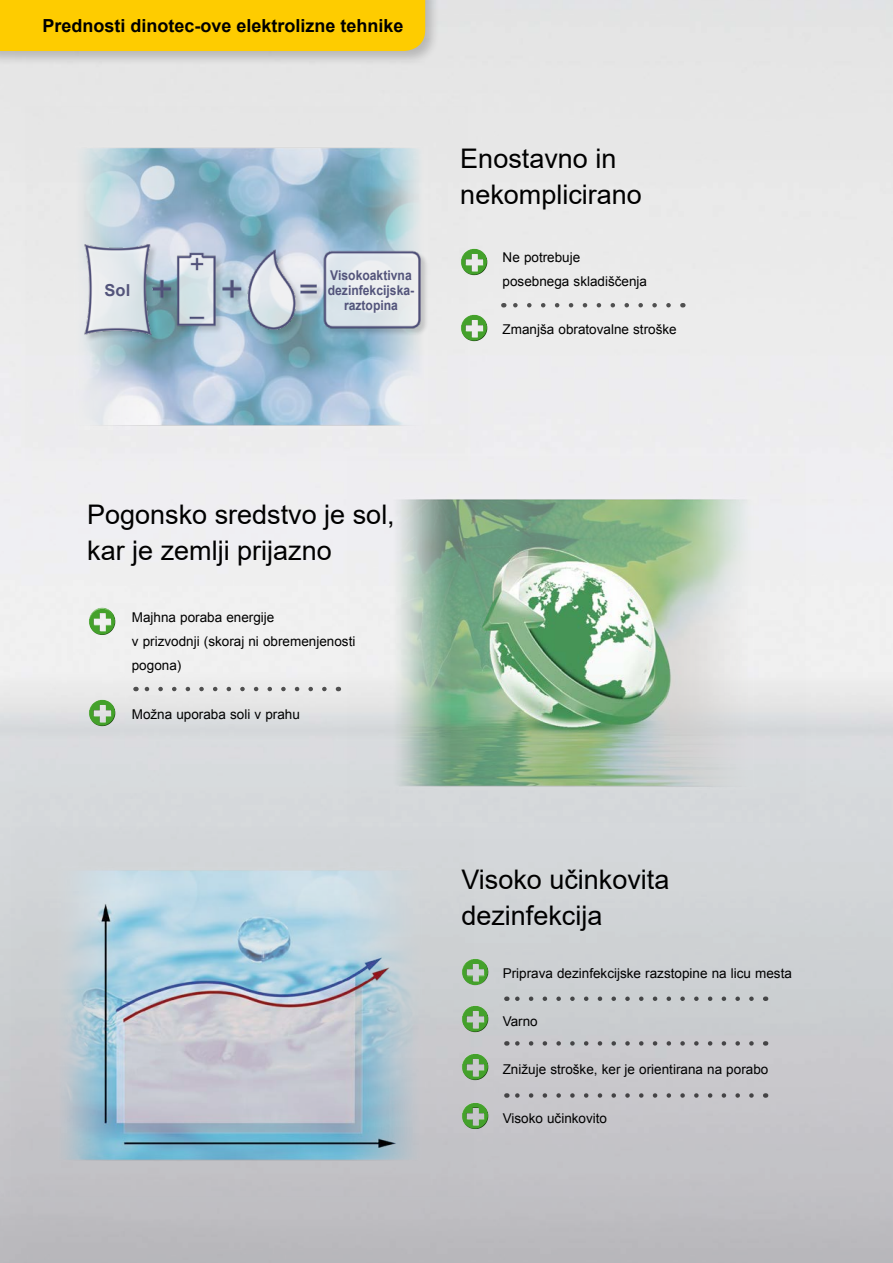
<style>
.page{position:relative;width:893px;height:1263px;background:#fff}
.page>*{position:absolute;margin:0;border:0;box-sizing:border-box;transform-origin:0 0}
.t1{font:27px/36px "Arial";color:#000}
.t2{font:700 18px "Arial";color:#000}
.t3{font:700 16.5px "Arial";color:#53547b}
.t4{font:13.5px/24px "Arial";color:#000}
.t5{font:700 13.5px/15px "Arial";color:#53547b;text-align:center;scale:.9 1}
</style>
<div class="page">
<img style="left:0;top:0;width:893px;height:1263px">
<div style="left:26px;top:106px;width:442px;height:354px;background:#e6e6e6"></div>
<img style="left:347px;top:456px;width:458px;height:367px">
<img style="left:11px;top:827px;width:462px;height:369px">
<img style="left:35px;top:147px;width:429px;height:322px">
<div style="left:0;top:0;width:441px;height:66px;background:#000;opacity:.2"></div>
<div style="left:0;top:0;width:425px;height:51px;background:#fecc00"></div>
<svg style="left:142px;top:687px;width:182px;height:4px"></svg>
<svg style="left:510px;top:303px;width:159px;height:4px"></svg>
<svg style="left:513px;top:996px;width:238px;height:5px"></svg>
<svg style="left:513px;top:1041px;width:238px;height:5px"></svg>
<svg style="left:513px;top:1093px;width:238px;height:5px"></svg>
<img style="left:458px;top:957px;width:32px;height:31px">
<div style="left:462px;top:959px;width:27px;height:23px;background:#fff;opacity:.75"></div>
<div style="left:462px;top:964px;width:27px;height:22px;background:#000;opacity:.75"></div>
<img style="left:458px;top:1003px;width:32px;height:32px">
<div style="left:462px;top:1005px;width:27px;height:24px;background:#fff;opacity:.75"></div>
<div style="left:462px;top:1011px;width:27px;height:21px;background:#000;opacity:.75"></div>
<img style="left:458px;top:1051px;width:32px;height:32px">
<div style="left:462px;top:1053px;width:27px;height:23px;background:#fff;opacity:.75"></div>
<div style="left:462px;top:1059px;width:27px;height:21px;background:#000;opacity:.75"></div>
<img style="left:458px;top:1100px;width:32px;height:32px">
<div style="left:462px;top:1102px;width:27px;height:23px;background:#fff;opacity:.75"></div>
<div style="left:462px;top:1108px;width:27px;height:21px;background:#000;opacity:.75"></div>
<img style="left:85px;top:606px;width:32px;height:32px">
<div style="left:88px;top:608px;width:27px;height:23px;background:#fff;opacity:.75"></div>
<div style="left:88px;top:613px;width:27px;height:22px;background:#000;opacity:.75"></div>
<img style="left:85px;top:697px;width:32px;height:32px">
<div style="left:88px;top:699px;width:27px;height:23px;background:#fff;opacity:.75"></div>
<div style="left:88px;top:705px;width:27px;height:21px;background:#000;opacity:.75"></div>
<img style="left:457px;top:247px;width:32px;height:31px">
<div style="left:460px;top:249px;width:27px;height:23px;background:#fff;opacity:.75"></div>
<div style="left:460px;top:254px;width:27px;height:22px;background:#000;opacity:.75"></div>
<img style="left:457px;top:313px;width:32px;height:31px">
<div style="left:460px;top:314px;width:27px;height:24px;background:#fff;opacity:.75"></div>
<div style="left:460px;top:320px;width:27px;height:21px;background:#000;opacity:.75"></div>
<h2 class="t2" style="left:43px;top:13px;width:363px">Prednosti dinotec-ove elektrolizne tehnike</h2>
<p class="t3" style="left:105px;top:279px;width:27px">Sol</p>
<p class="t5" style="left:328px;top:268px;width:98px">Visokoaktivna dezinfekcijska&shy;raztopina</p>
<h1 class="t1" style="left:460px;top:141px;width:183px">Enostavno in nekomplicirano</h1>
<p class="t4" style="left:503px;top:245px;width:146px">Ne potrebuje posebnega skladiščenja</p>
<p class="t4" style="left:503px;top:317px;width:176px">Zmanjša obratovalne stroške</p>
<h1 class="t1" style="left:87px;top:496px;width:309px">Pogonsko sredstvo je sol, kar je zemlji prijazno</h1>
<p class="t4" style="left:132px;top:605px;width:225px">Majhna poraba energije<br>v prizvodnji (skoraj ni obremenjenosti pogona)</p>
<p class="t4" style="left:132px;top:702px;width:170px">Možna uporaba soli v prahu</p>
<h1 class="t1" style="left:461px;top:862px;width:210px">Visoko učinkovita dezinfekcija</h1>
<p class="t4" style="left:503px;top:961px;width:291px">Priprava dezinfekcijske razstopine na licu mesta</p>
<p class="t4" style="left:503px;top:1009px;width:37px">Varno</p>
<p class="t4" style="left:503px;top:1057px;width:267px">Znižuje stroške, ker je orientirana na porabo</p>
<p class="t4" style="left:503px;top:1106px;width:106px">Visoko učinkovito</p>
</div>
